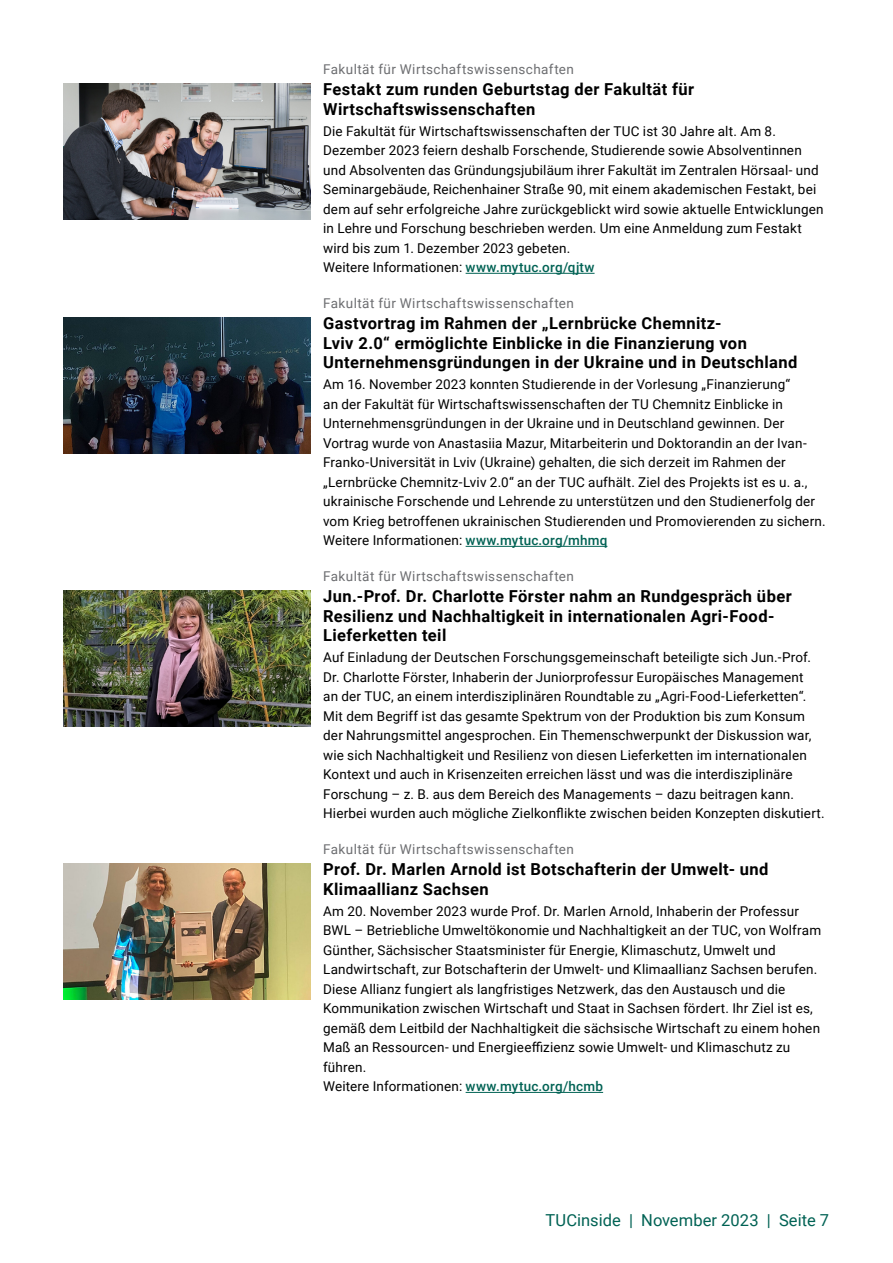
<style>
.page{position:relative;width:893px;height:1263px;background:#fff}
.page>*{position:absolute;margin:0;border:0;box-sizing:border-box;transform-origin:0 0}
.H3__Haupt-__Überschrift{font:700 16.5px/19.5px "Roboto";letter-spacing:.025em;color:#000}
.t1{font:16.5px "Roboto";letter-spacing:.005em;color:#006254}
.Fließtext_deutsch{font:13.5px/19.5px "Roboto";letter-spacing:.01em;color:#000}
.H2_Rubrik__Fakultät_Einrichtung{font:13.5px "Roboto";letter-spacing:.03em;color:#6d6e71}
.s1{font-weight:500;color:#006254}
</style>
<div class="page">
<hr style="left:466px;top:273px;width:129px;height:1px;background:#006254">
<img style="left:64px;top:83px;width:246px;height:137px">
<hr style="left:466px;top:546px;width:141px;height:1px;background:#006254">
<img style="left:64px;top:317px;width:246px;height:137px">
<img style="left:64px;top:590px;width:246px;height:137px">
<hr style="left:466px;top:1092px;width:137px;height:1px;background:#006254">
<img style="left:64px;top:863px;width:246px;height:137px">
<h2 class="H2_Rubrik__Fakultät_Einrichtung" style="left:323px;top:60px;width:252px">Fakultät für Wirtschaftswissenschaften</h2>
<h3 class="H3__Haupt-__Überschrift" style="left:323px;top:79px;width:372px">Festakt zum runden Geburtstag der Fakultät für<br>Wirtschaftswissenschaften</h3>
<p class="Fließtext_deutsch" style="left:323px;top:121px;width:502px">Die Fakultät für Wirtschaftswissenschaften der TUC ist 30 Jahre alt. Am 8.<br>Dezember 2023 feiern deshalb Forschende, Studierende sowie Absolventinnen und Absolventen das Gründungsjubiläum ihrer Fakultät im Zentralen Hörsaal- und Seminargebäude, Reichenhainer Straße 90, mit einem akademischen Festakt, bei dem auf sehr erfolgreiche Jahre zurückgeblickt wird sowie aktuelle Entwicklungen in Lehre und Forschung beschrieben werden. Um eine Anmeldung zum Festakt wird bis zum 1. Dezember 2023 gebeten.</p>
<p class="Fließtext_deutsch" style="left:323px;top:257px;width:273px">Weitere Informationen: <span class="s1">www.mytuc.org/qjtw</span></p>
<h2 class="H2_Rubrik__Fakultät_Einrichtung" style="left:323px;top:294px;width:252px">Fakultät für Wirtschaftswissenschaften</h2>
<h3 class="H3__Haupt-__Überschrift" style="left:323px;top:313px;width:476px">Gastvortrag im Rahmen der „Lernbrücke Chemnitz-<br>Lviv 2.0“ ermöglichte Einblicke in die Finanzierung von<br>Unternehmensgründungen in der Ukraine und in Deutschland</h3>
<p class="Fließtext_deutsch" style="left:323px;top:374px;width:504px">Am 16. November 2023 konnten Studierende in der Vorlesung „Finanzierung“<br>an der Fakultät für Wirtschaftswissenschaften der TU Chemnitz Einblicke in Unternehmensgründungen in der Ukraine und in Deutschland gewinnen. Der Vortrag wurde von Anastasiia Mazur, Mitarbeiterin und Doktorandin an der Ivan-Franko-Universität in Lviv (Ukraine) gehalten, die sich derzeit im Rahmen der „Lernbrücke Chemnitz-Lviv 2.0“ an der TUC aufhält. Ziel des Projekts ist es u. a., ukrainische Forschende und Lehrende zu unterstützen und den Studienerfolg der vom Krieg betroffenen ukrainischen Studierenden und Promovierenden zu sichern.</p>
<p class="Fließtext_deutsch" style="left:323px;top:530px;width:286px">Weitere Informationen: <span class="s1">www.mytuc.org/mhmq</span></p>
<h2 class="H2_Rubrik__Fakultät_Einrichtung" style="left:323px;top:567px;width:252px">Fakultät für Wirtschaftswissenschaften</h2>
<h3 class="H3__Haupt-__Überschrift" style="left:323px;top:586px;width:470px">Jun.-Prof. Dr. Charlotte Förster nahm an Rundgespräch über<br>Resilienz und Nachhaltigkeit in internationalen Agri-Food-<br>Lieferketten teil</h3>
<p class="Fließtext_deutsch" style="left:323px;top:647px;width:503px">Auf Einladung der Deutschen Forschungsgemeinschaft beteiligte sich Jun.-Prof.<br>Dr. Charlotte Förster, Inhaberin der Juniorprofessur Europäisches Management<br>an der TUC, an einem interdisziplinären Roundtable zu „Agri-Food-Lieferketten“.<br>Mit dem Begriff ist das gesamte Spektrum von der Produktion bis zum Konsum der Nahrungsmittel angesprochen. Ein Themenschwerpunkt der Diskussion war, wie sich Nachhaltigkeit und Resilienz von diesen Lieferketten im internationalen Kontext und auch in Krisenzeiten erreichen lässt und was die interdisziplinäre Forschung – z. B. aus dem Bereich des Managements – dazu beitragen kann.<br>Hierbei wurden auch mögliche Zielkonflikte zwischen beiden Konzepten diskutiert.</p>
<h2 class="H2_Rubrik__Fakultät_Einrichtung" style="left:323px;top:840px;width:252px">Fakultät für Wirtschaftswissenschaften</h2>
<h3 class="H3__Haupt-__Überschrift" style="left:323px;top:859px;width:447px">Prof. Dr. Marlen Arnold ist Botschafterin der Umwelt- und<br>Klimaallianz Sachsen</h3>
<p class="Fließtext_deutsch" style="left:323px;top:901px;width:499px">Am 20. November 2023 wurde Prof. Dr. Marlen Arnold, Inhaberin der Professur BWL – Betriebliche Umweltökonomie und Nachhaltigkeit an der TUC, von Wolfram Günther, Sächsischer Staatsminister für Energie, Klimaschutz, Umwelt und Landwirtschaft, zur Botschafterin der Umwelt- und Klimaallianz Sachsen berufen.<br>Diese Allianz fungiert als langfristiges Netzwerk, das den Austausch und die Kommunikation zwischen Wirtschaft und Staat in Sachsen fördert. Ihr Ziel ist es, gemäß dem Leitbild der Nachhaltigkeit die sächsische Wirtschaft zu einem hohen Maß an Ressourcen- und Energieeffizienz sowie Umwelt- und Klimaschutz zu führen.</p>
<p class="Fließtext_deutsch" style="left:323px;top:1076px;width:281px">Weitere Informationen: <span class="s1">www.mytuc.org/hcmb</span></p>
<p class="t1" style="left:545px;top:1209px;width:285px">TUCinside | November 2023 | Seite 7</p>
</div>
